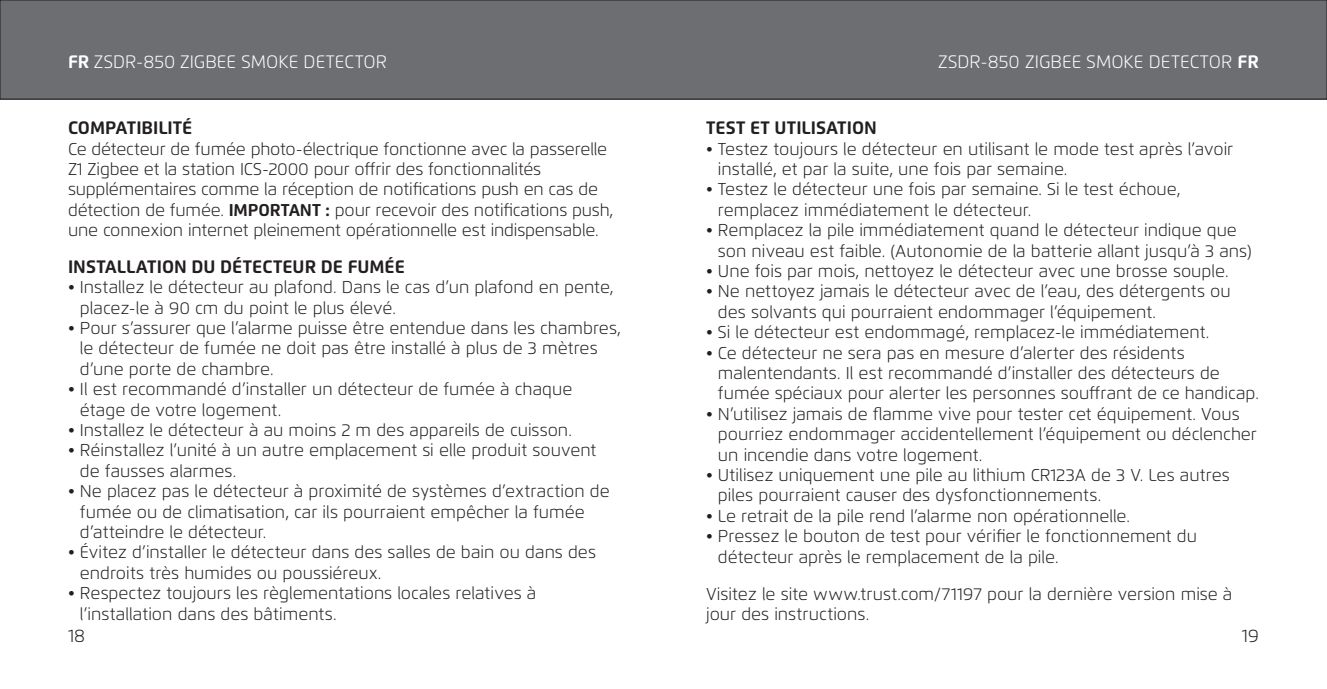
<style>
.page{position:relative;width:1327px;height:689px;background:#fff}
.page>*{position:absolute;margin:0;border:0;box-sizing:border-box;transform-origin:0 0}
.t1{font:700 18px "Flexo";color:#231f20}
.t2{font:300 18px "Flexo";color:#fff}
.t3{font:300 18px "Flexo";color:#231f20}
.t4{font:300 17.1px/20.4px "Flexo";color:#231f20}
.s1{font-weight:700}
</style>
<div class="page">
<div style="left:0;top:0;width:1327px;height:99px;background:#6d6e71"></div>
<div style="left:0;top:0;width:1327px;height:99px;border:1px solid #231f20"></div>
<p class="t2" style="left:68px;top:51px;width:320px"><span class="s1">FR</span> ZSDR-850 ZIGBEE SMOKE DETECTOR</p>
<p class="t2" style="left:938px;top:51px;width:322px">ZSDR-850 ZIGBEE SMOKE DETECTOR <span class="s1">FR</span></p>
<p class="t1" style="left:68px;top:117px;width:126px">COMPATIBILITÉ</p>
<p class="t4" style="left:68px;top:138px;width:546px">Ce détecteur de fumée photo-électrique fonctionne avec la passerelle Z1 Zigbee et la station ICS-2000 pour offrir des fonctionnalités supplémentaires comme la réception de notifications push en cas de détection de fumée. <span class="s1">IMPORTANT :</span> pour recevoir des notifications push, une connexion internet pleinement opérationnelle est indispensable.</p>
<p class="t1" style="left:68px;top:255px;width:338px">INSTALLATION DU DÉTECTEUR DE FUMÉE</p>
<p class="t4" style="left:80px;top:277px;width:535px;text-indent:-12px">• Installez le détecteur au plafond. Dans le cas d’un plafond en pente, placez-le à 90 cm du point le plus élevé.</p>
<p class="t4" style="left:80px;top:318px;width:542px;text-indent:-12px">• Pour s’assurer que l’alarme puisse être entendue dans les chambres, le détecteur de fumée ne doit pas être installé à plus de 3 mètres d’une porte de chambre.</p>
<p class="t4" style="left:80px;top:379px;width:494px;text-indent:-12px">• Il est recommandé d’installer un détecteur de fumée à chaque étage de votre logement.</p>
<p class="t4" style="left:68px;top:420px;width:505px">• Installez le détecteur à au moins 2 m des appareils de cuisson.</p>
<p class="t4" style="left:80px;top:440px;width:518px;text-indent:-12px">• Réinstallez l’unité à un autre emplacement si elle produit souvent de fausses alarmes.</p>
<p class="t4" style="left:80px;top:481px;width:531px;text-indent:-12px">• Ne placez pas le détecteur à proximité de systèmes d’extraction de fumée ou de climatisation, car ils pourraient empêcher la fumée d’atteindre le détecteur.</p>
<p class="t4" style="left:80px;top:542px;width:517px;text-indent:-12px">• Évitez d’installer le détecteur dans des salles de bain ou dans des endroits très humides ou poussiéreux.</p>
<p class="t4" style="left:80px;top:583px;width:458px;text-indent:-12px">• Respectez toujours les règlementations locales relatives à l’installation dans des bâtiments.</p>
<p class="t1" style="left:706px;top:117px;width:172px">TEST ET UTILISATION</p>
<p class="t4" style="left:718px;top:138px;width:517px;text-indent:-12px">• Testez toujours le détecteur en utilisant le mode test après l’avoir installé, et par la suite, une fois par semaine.</p>
<p class="t4" style="left:718px;top:179px;width:464px;text-indent:-12px">• Testez le détecteur une fois par semaine. Si le test échoue, remplacez immédiatement le détecteur.</p>
<p class="t4" style="left:718px;top:220px;width:535px;text-indent:-12px">• Remplacez la pile immédiatement quand le détecteur indique que son niveau est faible. (Autonomie de la batterie allant jusqu’à 3 ans)</p>
<p class="t4" style="left:706px;top:261px;width:524px">• Une fois par mois, nettoyez le détecteur avec une brosse souple.</p>
<p class="t4" style="left:718px;top:281px;width:514px;text-indent:-12px">• Ne nettoyez jamais le détecteur avec de l’eau, des détergents ou des solvants qui pourraient endommager l’équipement.</p>
<p class="t4" style="left:706px;top:322px;width:505px">• Si le détecteur est endommagé, remplacez-le immédiatement.</p>
<p class="t4" style="left:718px;top:342px;width:542px;text-indent:-12px">• Ce détecteur ne sera pas en mesure d’alerter des résidents malentendants. Il est recommandé d’installer des détecteurs de fumée spéciaux pour alerter les personnes souffrant de ce handicap.</p>
<p class="t4" style="left:718px;top:404px;width:540px;text-indent:-12px">• N’utilisez jamais de flamme vive pour tester cet équipement. Vous pourriez endommager accidentellement l’équipement ou déclencher un incendie dans votre logement.</p>
<p class="t4" style="left:718px;top:465px;width:513px;text-indent:-12px">• Utilisez uniquement une pile au lithium CR123A de 3 V. Les autres piles pourraient causer des dysfonctionnements.</p>
<p class="t4" style="left:706px;top:506px;width:425px">• Le retrait de la pile rend l’alarme non opérationnelle.</p>
<p class="t4" style="left:718px;top:526px;width:480px;text-indent:-12px">• Pressez le bouton de test pour vérifier le fonctionnement du détecteur après le remplacement de la pile.</p>
<p class="t4" style="left:706px;top:583px;width:528px">Visitez le site www.trust.com/71197 pour la dernière version mise à jour des instructions.</p>
<p class="t3" style="left:68px;top:624px;width:19px">18</p>
<p class="t3" style="left:1242px;top:624px;width:18px">19</p>
</div>
